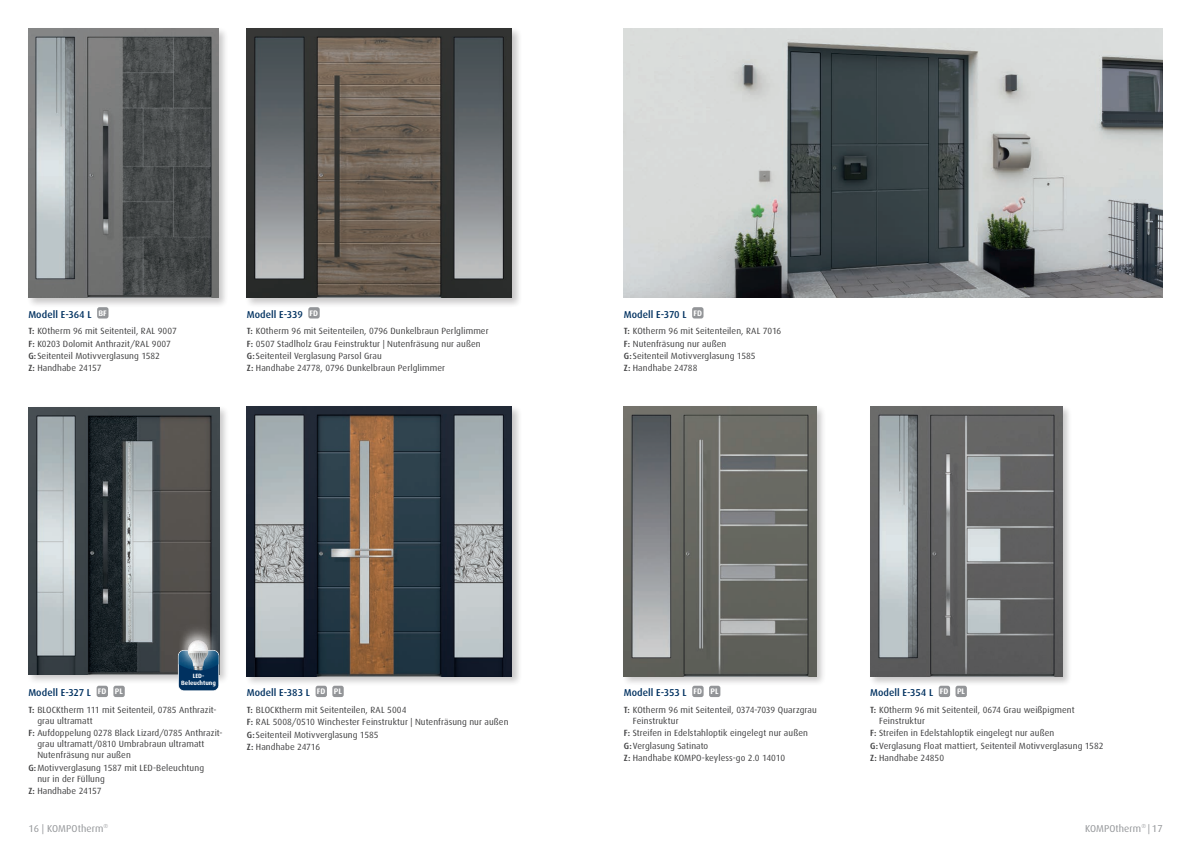
<style>
.page{position:relative;width:1191px;height:842px;background:#fff}
.page>*{position:absolute;margin:0;border:0;box-sizing:border-box;transform-origin:0 0}
.t1{font:500 10px "Dax";letter-spacing:.005em;color:#003160}
.t2{font:10px "Dax";letter-spacing:.01em;color:#939598}
.t3{font:9px/12.4px "Dax";letter-spacing:.01em;color:#3e3e3f}
.t4{font:700 6.2px/6.7px "Dax";color:#fff;text-align:center}
.s1{font-weight:500}
</style>
<div class="page">
<div style="left:621px;top:405px;width:205px;height:281px;background:#231f20;opacity:.25"></div>
<img style="left:624px;top:407px;width:192px;height:269px">
<div style="left:868px;top:405px;width:204px;height:281px;background:#231f20;opacity:.25"></div>
<img style="left:870px;top:407px;width:192px;height:269px">
<div style="left:26px;top:405px;width:203px;height:280px;background:#231f20;opacity:.25"></div>
<img style="left:28px;top:407px;width:191px;height:267px">
<div style="left:245px;top:405px;width:277px;height:282px;background:#231f20;opacity:.25"></div>
<img style="left:247px;top:407px;width:265px;height:269px">
<div style="left:26px;top:26px;width:203px;height:282px;background:#231f20;opacity:.25"></div>
<img style="left:28px;top:28px;width:190px;height:270px">
<div style="left:245px;top:26px;width:277px;height:282px;background:#231f20;opacity:.25"></div>
<img style="left:247px;top:28px;width:265px;height:270px">
<img style="left:624px;top:28px;width:538px;height:270px">
<div style="left:692px;top:686px;width:11px;height:11px;background:#939598;border-radius:2px"></div>
<div style="left:709px;top:686px;width:11px;height:11px;background:#939598;border-radius:2px"></div>
<div style="left:938px;top:686px;width:12px;height:11px;background:#939598;border-radius:2px"></div>
<div style="left:955px;top:686px;width:12px;height:11px;background:#939598;border-radius:2px"></div>
<div style="left:97px;top:686px;width:11px;height:11px;background:#939598;border-radius:2px"></div>
<div style="left:113px;top:686px;width:12px;height:11px;background:#939598;border-radius:2px"></div>
<div style="left:315px;top:686px;width:12px;height:11px;background:#939598;border-radius:2px"></div>
<div style="left:332px;top:686px;width:12px;height:11px;background:#939598;border-radius:2px"></div>
<div style="left:97px;top:307px;width:11px;height:11px;background:#939598;border-radius:2px"></div>
<div style="left:308px;top:307px;width:12px;height:11px;background:#939598;border-radius:2px"></div>
<div style="left:692px;top:307px;width:11px;height:11px;background:#939598;border-radius:2px"></div>
<svg style="left:178px;top:650px;width:41px;height:41px"></svg>
<img style="left:179px;top:624px;width:39px;height:54px">
<p class="t1" style="left:28px;top:308px;width:80px">Modell E-364 L <sup>BF</sup></p>
<p class="t3" style="left:28px;top:325px;width:150px"><span class="s1">T:</span> KOtherm 96 mit Seitenteil, RAL 9007<br><span class="s1">F:</span> K0203 Dolomit Anthrazit/RAL 9007<br><span class="s1">G:</span> Seitenteil Motivverglasung 1582<br><span class="s1">Z:</span> Handhabe 24157</p>
<p class="t1" style="left:247px;top:308px;width:73px">Modell E-339 <sup>FD</sup></p>
<p class="t3" style="left:247px;top:325px;width:243px"><span class="s1">T:</span> KOtherm 96 mit Seitenteilen, 0796 Dunkelbraun Perlglimmer <span class="s1">F:</span> 0507 Stadlholz Grau Feinstruktur | Nutenfräsung nur außen <span class="s1">G:</span> Seitenteil Verglasung Parsol Grau<br><span class="s1">Z:</span> Handhabe 24778, 0796 Dunkelbraun Perlglimmer</p>
<p class="t1" style="left:624px;top:308px;width:80px">Modell E-370 L <sup>FD</sup></p>
<p class="t3" style="left:624px;top:325px;width:159px"><span class="s1">T:</span> KOtherm 96 mit Seitenteilen, RAL 7016<br><span class="s1">F:</span> Nutenfräsung nur außen<br><span class="s1">G:</span> Seitenteil Motivverglasung 1585<br><span class="s1">Z:</span> Handhabe 24788</p>
<p class="t4" style="left:181px;top:672px;width:36px">LED-<br>Beleuchtung</p>
<p class="t1" style="left:28px;top:687px;width:96px">Modell E-327 L <sup>FD</sup> <sup>PL</sup></p>
<p class="t3" style="left:37px;top:704px;width:181px;line-height:11px;text-indent:-9px"><span class="s1">T:</span> BLOCKtherm 111 mit Seitenteil, 0785 Anthrazit&shy;grau ultramatt</p>
<p class="t3" style="left:37px;top:728px;width:187px;line-height:11px;text-indent:-9px"><span class="s1">F:</span> Aufdoppelung 0278 Black Lizard/0785 Anthrazit&shy;grau ultramatt/0810 Umbrabraun ultramatt<br>Nutenfräsung nur außen</p>
<p class="t3" style="left:37px;top:762px;width:168px;line-height:11px;text-indent:-9px"><span class="s1">G:</span>Motivverglasung 1587 mit LED-Beleuchtung nur in der Füllung</p>
<p class="t3" style="left:28px;top:785px;width:75px"><span class="s1">Z:</span> Handhabe 24157</p>
<p class="t1" style="left:247px;top:687px;width:96px">Modell E-383 L <sup>FD</sup> <sup>PL</sup></p>
<p class="t3" style="left:247px;top:703px;width:263px"><span class="s1">T:</span> BLOCKtherm mit Seitenteilen, RAL 5004<br><span class="s1">F:</span> RAL 5008/0510 Winchester Feinstruktur | Nutenfräsung nur außen <span class="s1">G:</span> Seitenteil Motivverglasung 1585<br><span class="s1">Z:</span> Handhabe 24716</p>
<p class="t1" style="left:624px;top:687px;width:96px">Modell E-353 L <sup>FD</sup> <sup>PL</sup></p>
<p class="t3" style="left:633px;top:704px;width:185px;line-height:11px;text-indent:-9px"><span class="s1">T:</span> KOtherm 96 mit Seitenteil, 0374-7039 Quarzgrau<br>Feinstruktur</p>
<p class="t3" style="left:624px;top:727px;width:186px"><span class="s1">F:</span> Streifen in Edelstahloptik eingelegt nur außen<br><span class="s1">G:</span>Verglasung Satinato<br><span class="s1">Z:</span> Handhabe KOMPO-keyless-go 2.0 14010</p>
<p class="t1" style="left:870px;top:687px;width:96px">Modell E-354 L <sup>FD</sup> <sup>PL</sup></p>
<p class="t3" style="left:879px;top:704px;width:197px;line-height:11px;text-indent:-9px"><span class="s1">T:</span> KOtherm 96 mit Seitenteil, 0674 Grau weißpigment<br>Feinstruktur</p>
<p class="t3" style="left:870px;top:727px;width:235px"><span class="s1">F:</span> Streifen in Edelstahloptik eingelegt nur außen<br><span class="s1">G:</span>Verglasung Float mattiert, Seitenteil Motivverglasung 1582<br><span class="s1">Z:</span> Handhabe 24850</p>
<p class="t2" style="left:28px;top:823px;width:82px">16 | KOMPOtherm<sup>®</sup></p>
<p class="t2" style="left:1085px;top:823px;width:79px">KOMPOtherm<sup>®</sup> | 17</p>
</div>
